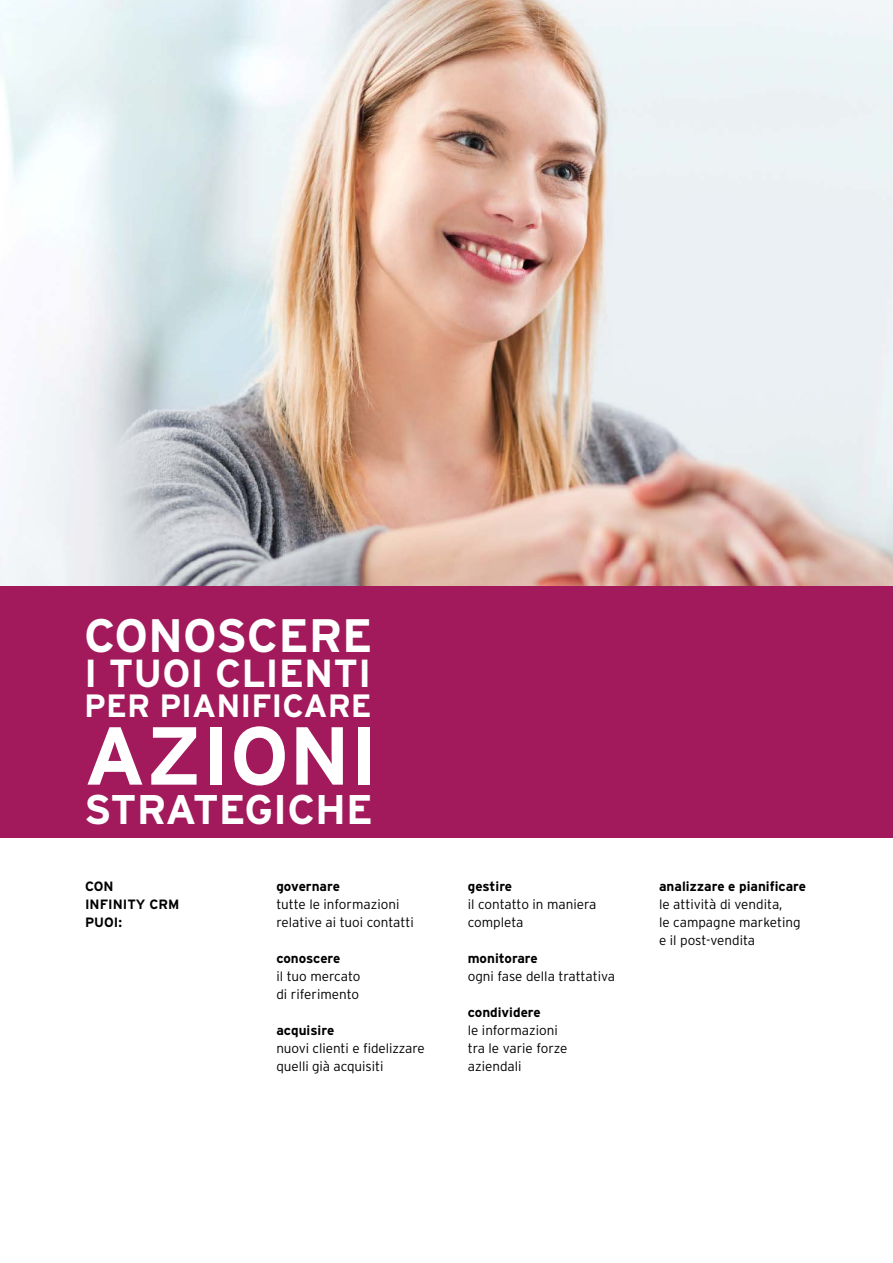
<style>
.page{position:relative;width:893px;height:1263px;background:#fff}
.page>*{position:absolute;margin:0;border:0;box-sizing:border-box;transform-origin:0 0}
.t1{font:700 82.05px "Interstate";color:#fff}
.t2{font:700 46.8px "Interstate";color:#fff}
.t3{font:700 41.4px "Interstate";color:#fff}
.t4{font:700 39.15px "Interstate";color:#fff}
.t5{font:700 32.25px "Interstate";color:#fff}
.t6{font:300 13.5px/18px "Interstate";color:#000}
.t7{font:700 13.5px/18px "Interstate";color:#000}
</style>
<div class="page">
<img style="left:0;top:0;width:893px;height:587px">
<div style="left:0;top:587px;width:893px;height:238px;background:#a21a5b"></div>
<div style="left:0;top:825px;width:893px;height:13px;background:#a21a5b"></div>
<h2 class="t2" style="left:84px;top:609px;width:290px">CONOSCERE</h2>
<h3 class="t4" style="left:84px;top:651px;width:289px">I TUOI CLIENTI</h3>
<h3 class="t5" style="left:84px;top:688px;width:289px">PER PIANIFICARE</h3>
<h1 class="t1" style="left:84px;top:710px;width:295px">AZIONI</h1>
<h3 class="t3" style="left:84px;top:786px;width:290px">STRATEGICHE</h3>
<p class="t7" style="left:85px;top:877px;width:96px">CON<br>INFINITY CRM<br>PUOI:</p>
<p class="t7" style="left:276px;top:877px;width:65px">governare</p>
<p class="t6" style="left:276px;top:895px;width:139px">tutte le informazioni relative ai tuoi contatti</p>
<p class="t7" style="left:276px;top:949px;width:66px">conoscere</p>
<p class="t6" style="left:276px;top:967px;width:86px">il tuo mercato di riferimento</p>
<p class="t7" style="left:276px;top:1021px;width:59px">acquisire</p>
<p class="t6" style="left:276px;top:1039px;width:150px">nuovi clienti e fidelizzare quelli già acquisiti</p>
<p class="t7" style="left:468px;top:877px;width:46px">gestire</p>
<p class="t6" style="left:468px;top:895px;width:130px">il contatto in maniera completa</p>
<p class="t7" style="left:468px;top:949px;width:72px">monitorare</p>
<p class="t6" style="left:468px;top:967px;width:149px">ogni fase della trattativa</p>
<p class="t7" style="left:468px;top:1003px;width:75px">condividere</p>
<p class="t6" style="left:468px;top:1021px;width:101px">le informazioni tra le varie forze aziendali</p>
<p class="t7" style="left:659px;top:877px;width:148px">analizzare e pianificare</p>
<p class="t6" style="left:659px;top:895px;width:143px">le attività di vendita,<br>le campagne marketing e il post-vendita</p>
</div>
